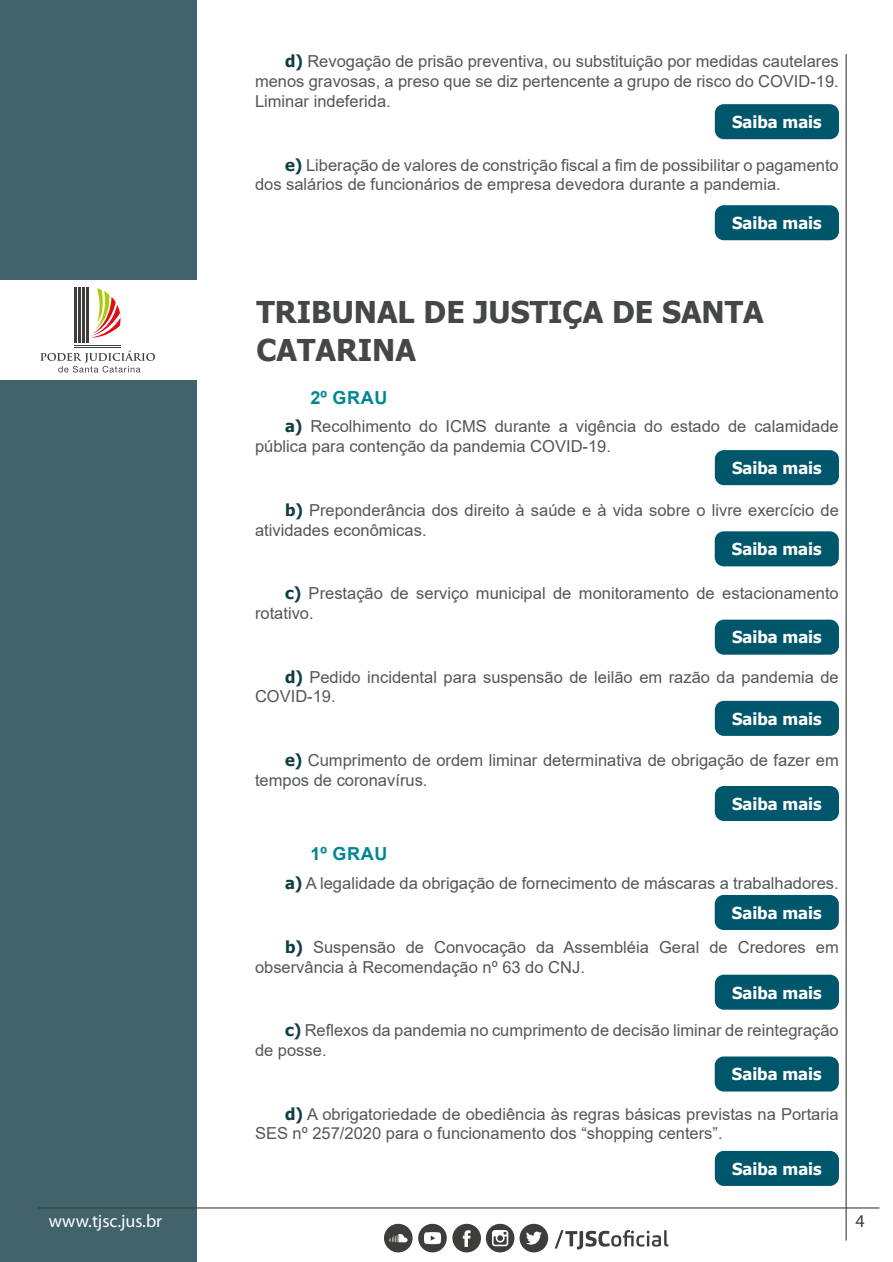
<style>
.page{position:relative;width:893px;height:1262px;background:#fff}
.page>*{position:absolute;margin:0;border:0;box-sizing:border-box;transform-origin:0 0}
.t1{font:700 30px/37.5px "Tahoma";color:#454747}
.t2{font:18px "Myriad Pro";color:#fff}
.t3{font:700 18px "Arial";letter-spacing:.035em;color:#008791}
.t4{font:18px "Myriad Pro";color:#3d3d3b}
.t5{font:16.5px/19.8px "Arial";color:#545757}
.t6{font:700 16.5px "Tahoma";color:#fff}
.s1{font-family:"Tahoma";font-weight:700;color:#123d47}
</style>
<div class="page">
<svg style="left:555px;top:1230px;width:113px;height:19px"></svg>
<svg style="left:418px;top:1223px;width:130px;height:29px"></svg>
<svg style="left:384px;top:1223px;width:28px;height:29px"></svg>
<div style="left:0;top:0;width:196px;height:1262px;background:#41636b"></div>
<hr style="left:38px;top:1207px;width:841px;height:1px;background:#3d3d3b">
<hr style="left:845px;top:54px;width:1px;height:1186px;background:#3d3d3b">
<div style="left:714px;top:205px;width:125px;height:35px;background:#00576b;border-radius:9px"></div>
<div style="left:0;top:280px;width:196px;height:99px;background:#fff"></div>
<hr style="left:74px;top:345px;width:47px;height:1px;background:#3d3d3b">
<hr style="left:74px;top:347px;width:47px;height:1px;background:#3d3d3b">
<hr style="left:74px;top:287px;width:3px;height:56px;background:#3d3d3b">
<hr style="left:78px;top:287px;width:2px;height:56px;background:#3d3d3b">
<hr style="left:82px;top:287px;width:2px;height:56px;background:#3d3d3b">
<hr style="left:86px;top:287px;width:2px;height:56px;background:#3d3d3b">
<svg style="left:91px;top:288px;width:29px;height:50px"></svg>
<svg style="left:40px;top:350px;width:115px;height:22px"></svg>
<div style="left:714px;top:450px;width:125px;height:35px;background:#00576b;border-radius:9px"></div>
<div style="left:714px;top:531px;width:124px;height:35px;background:#00576b;border-radius:9px"></div>
<div style="left:714px;top:619px;width:125px;height:35px;background:#00576b;border-radius:9px"></div>
<div style="left:714px;top:701px;width:125px;height:35px;background:#00576b;border-radius:9px"></div>
<div style="left:714px;top:786px;width:125px;height:35px;background:#00576b;border-radius:9px"></div>
<div style="left:714px;top:895px;width:124px;height:35px;background:#00576b;border-radius:9px"></div>
<div style="left:714px;top:974px;width:125px;height:35px;background:#00576b;border-radius:9px"></div>
<div style="left:714px;top:1056px;width:124px;height:35px;background:#00576b;border-radius:9px"></div>
<div style="left:714px;top:104px;width:125px;height:35px;background:#00576b;border-radius:9px"></div>
<div style="left:714px;top:1150px;width:125px;height:35px;background:#00576b;border-radius:9px"></div>
<p class="t5" style="left:255px;top:52px;width:585px;text-align:justify;text-indent:30px"><span class="s1">d)</span> Revogação de prisão preventiva, ou substituição por medidas cautelares menos gravosas, a preso que se diz pertencente a grupo de risco do COVID-19.<br>Liminar indeferida.</p>
<p class="t6" style="left:732px;top:110px;width:91px">Saiba mais</p>
<p class="t5" style="left:255px;top:155px;width:585px;text-indent:30px"><span class="s1">e)</span> Liberação de valores de constrição fiscal a fim de possibilitar o pagamento dos salários de funcionários de empresa devedora durante a pandemia.</p>
<p class="t6" style="left:732px;top:211px;width:91px">Saiba mais</p>
<h1 class="t1" style="left:256px;top:295px;width:508px">TRIBUNAL DE JUSTIÇA DE SANTA<br>CATARINA</h1>
<p class="t3" style="left:310px;top:384px;width:78px">2º GRAU</p>
<p class="t5" style="left:255px;top:416px;width:585px;text-indent:30px"><span class="s1">a)</span> Recolhimento do ICMS durante a vigência do estado de calamidade pública para contenção da pandemia COVID-19.</p>
<p class="t6" style="left:732px;top:456px;width:91px">Saiba mais</p>
<p class="t5" style="left:255px;top:500px;width:585px;text-indent:30px"><span class="s1">b)</span> Preponderância dos direito à saúde e à vida sobre o livre exercício de atividades econômicas.</p>
<p class="t6" style="left:732px;top:537px;width:91px">Saiba mais</p>
<p class="t5" style="left:255px;top:583px;width:585px;text-indent:30px"><span class="s1">c)</span> Prestação de serviço municipal de monitoramento de estacionamento rotativo.</p>
<p class="t6" style="left:732px;top:626px;width:91px">Saiba mais</p>
<p class="t5" style="left:255px;top:667px;width:585px;text-indent:30px"><span class="s1">d)</span> Pedido incidental para suspensão de leilão em razão da pandemia de<br>COVID-19.</p>
<p class="t6" style="left:732px;top:707px;width:91px">Saiba mais</p>
<p class="t5" style="left:255px;top:750px;width:585px;text-indent:30px"><span class="s1">e)</span> Cumprimento de ordem liminar determinativa de obrigação de fazer em tempos de coronavírus.</p>
<p class="t6" style="left:732px;top:792px;width:91px">Saiba mais</p>
<p class="t3" style="left:310px;top:841px;width:78px">1º GRAU</p>
<p class="t5" style="left:285px;top:873px;width:555px"><span class="s1">a)</span> A legalidade da obrigação de fornecimento de máscaras a trabalhadores.</p>
<p class="t6" style="left:732px;top:901px;width:91px">Saiba mais</p>
<p class="t5" style="left:255px;top:937px;width:585px;text-indent:30px"><span class="s1">b)</span> Suspensão de Convocação da Assembléia Geral de Credores em observância à Recomendação nº 63 do CNJ.</p>
<p class="t6" style="left:732px;top:981px;width:91px">Saiba mais</p>
<p class="t5" style="left:255px;top:1020px;width:585px;text-indent:30px"><span class="s1">c)</span> Reflexos da pandemia no cumprimento de decisão liminar de reintegração de posse.</p>
<p class="t6" style="left:732px;top:1062px;width:91px">Saiba mais</p>
<p class="t5" style="left:255px;top:1103px;width:585px;text-indent:30px"><span class="s1">d)</span> A obrigatoriedade de obediência às regras básicas previstas na Portaria<br>SES nº 257/2020 para o funcionamento dos “shopping centers”.</p>
<p class="t6" style="left:732px;top:1157px;width:91px">Saiba mais</p>
<p class="t2" style="left:37px;top:1210px;width:126px">wwww.tjsc.jus.br</p>
<p class="t2" style="left:51px;top:1212px;width:101px">ww.tjsc.jus.br</p>
<p class="t4" style="left:855px;top:1210px;width:11px">4</p>
</div>
